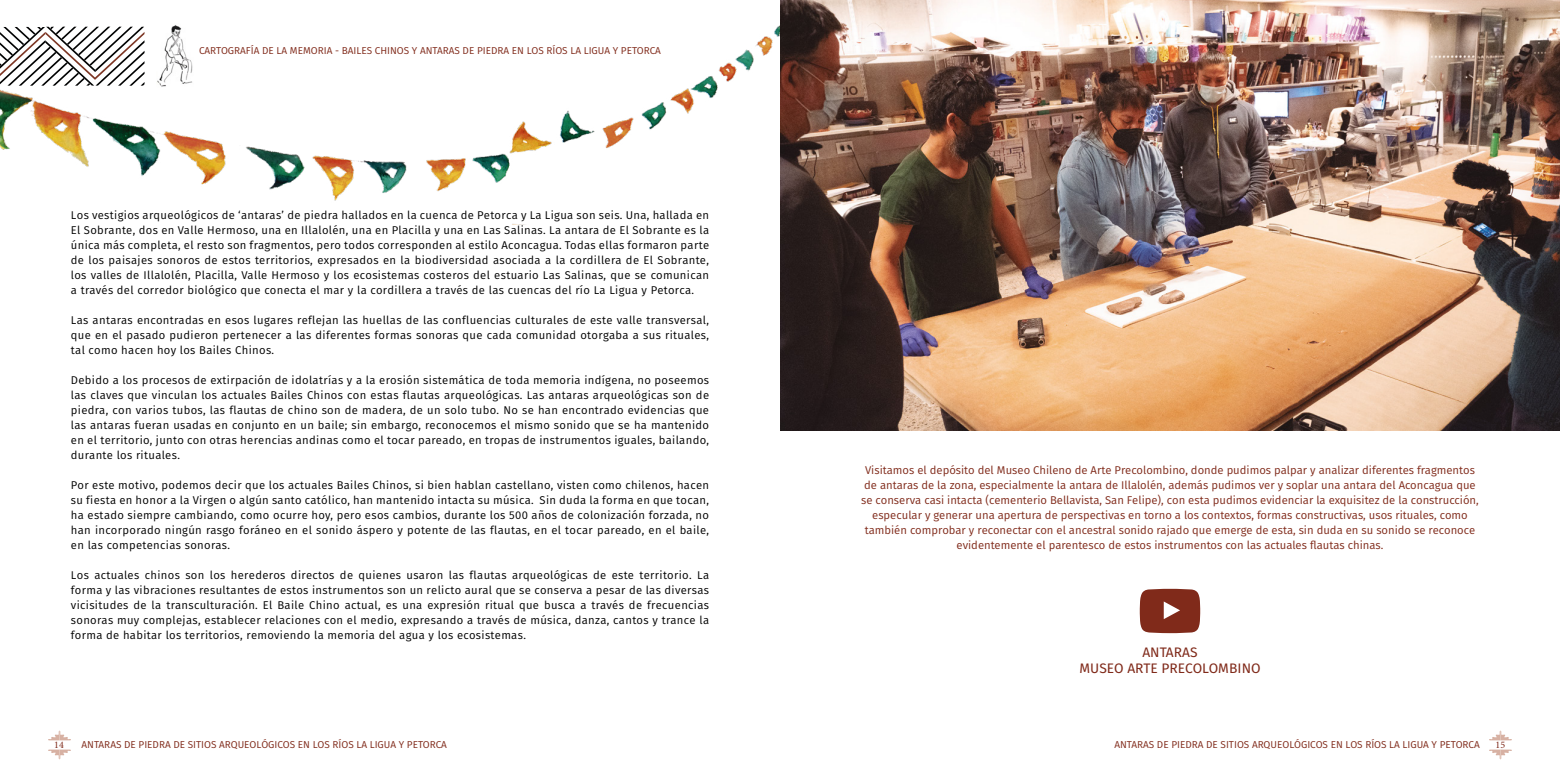
<style>
.page{position:relative;width:1560px;height:780px;background:#fff}
.page>*{position:absolute;margin:0;border:0;box-sizing:border-box;transform-origin:0 0}
.t1{font:13.75px/16.5px "Fira Sans";color:#802a1a;text-align:center}
.t2{font:11.25px/15px "Fira Sans";letter-spacing:.03em;color:#000;text-align:justify}
.t3{font:11.25px/15px "Fira Sans";color:#802a1a;text-align:center}
.t4{font:10px "Fira Sans";color:#802a1a}
.t5{font:10px "Minion Pro";color:#802a1a}
</style>
<div class="page">
<img style="left:0;top:25px;width:780px;height:176px">
<img style="left:157px;top:25px;width:36px;height:62px">
<img style="left:780px;top:0;width:779px;height:430px">
<svg style="left:0;top:27px;width:144px;height:59px"></svg>
<svg style="left:1139px;top:588px;width:60px;height:45px"></svg>
<svg style="left:1489px;top:730px;width:22px;height:10px"></svg>
<svg style="left:1489px;top:749px;width:22px;height:10px"></svg>
<svg style="left:48px;top:730px;width:23px;height:10px"></svg>
<svg style="left:48px;top:749px;width:23px;height:10px"></svg>
<p class="t4" style="left:199px;top:43px;width:463px">CARTOGRAFÍA DE LA MEMORIA - BAILES CHINOS Y ANTARAS DE PIEDRA EN LOS RÍOS LA LIGUA Y PETORCA</p>
<p class="t2" style="left:71px;top:207px;width:639px">Los vestigios arqueológicos de ‘antaras’ de piedra hallados en la cuenca de Petorca y La Ligua son seis. Una, hallada en El Sobrante, dos en Valle Hermoso, una en Illalolén, una en Placilla y una en Las Salinas. La antara de El Sobrante es la única más completa, el resto son fragmentos, pero todos corresponden al estilo Aconcagua. Todas ellas formaron parte de los paisajes sonoros de estos territorios, expresados en la biodiversidad asociada a la cordillera de El Sobrante, los valles de Illalolén, Placilla, Valle Hermoso y los ecosistemas costeros del estuario Las Salinas, que se comunican a través del corredor biológico que conecta el mar y la cordillera a través de las cuencas del río La Ligua y Petorca.</p>
<p class="t2" style="left:71px;top:312px;width:639px">Las antaras encontradas en esos lugares reflejan las huellas de las confluencias culturales de este valle transversal, que en el pasado pudieron pertenecer a las diferentes formas sonoras que cada comunidad otorgaba a sus rituales, tal como hacen hoy los Bailes Chinos.</p>
<p class="t2" style="left:71px;top:372px;width:639px">Debido a los procesos de extirpación de idolatrías y a la erosión sistemática de toda memoria indígena, no poseemos las claves que vinculan los actuales Bailes Chinos con estas flautas arqueológicas. Las antaras arqueológicas son de piedra, con varios tubos, las flautas de chino son de madera, de un solo tubo. No se han encontrado evidencias que las antaras fueran usadas en conjunto en un baile; sin embargo, reconocemos el mismo sonido que se ha mantenido en el territorio, junto con otras herencias andinas como el tocar pareado, en tropas de instrumentos iguales, bailando, durante los rituales.</p>
<p class="t2" style="left:71px;top:477px;width:639px">Por este motivo, podemos decir que los actuales Bailes Chinos, si bien hablan castellano, visten como chilenos, hacen su fiesta en honor a la Virgen o algún santo católico, han mantenido intacta su música. Sin duda la forma en que tocan, ha estado siempre cambiando, como ocurre hoy, pero esos cambios, durante los 500 años de colonización forzada, no han incorporado ningún rasgo foráneo en el sonido áspero y potente de las flautas, en el tocar pareado, en el baile, en las competencias sonoras.</p>
<p class="t2" style="left:71px;top:567px;width:639px">Los actuales chinos son los herederos directos de quienes usaron las flautas arqueológicas de este territorio. La forma y las vibraciones resultantes de estos instrumentos son un relicto aural que se conserva a pesar de las diversas vicisitudes de la transculturación. El Baile Chino actual, es una expresión ritual que busca a través de frecuencias sonoras muy complejas, establecer relaciones con el medio, expresando a través de música, danza, cantos y trance la forma de habitar los territorios, removiendo la memoria del agua y los ecosistemas.</p>
<p class="t3" style="left:861px;top:462px;width:619px">Visitamos el depósito del Museo Chileno de Arte Precolombino, donde pudimos palpar y analizar diferentes fragmentos de antaras de la zona, especialmente la antara de Illalolén, además pudimos ver y soplar una antara del Aconcagua que se conserva casi intacta (cementerio Bellavista, San Felipe), con esta pudimos evidenciar la exquisitez de la construcción, especular y generar una apertura de perspectivas en torno a los contextos, formas constructivas, usos rituales, como también comprobar y reconectar con el ancestral sonido rajado que emerge de esta, sin duda en su sonido se reconoce evidentemente el parentesco de estos instrumentos con las actuales flautas chinas.</p>
<p class="t1" style="left:1079px;top:643px;width:183px">ANTARAS<br>MUSEO ARTE PRECOLOMBINO</p>
<p class="t4" style="left:82px;top:737px;width:367px">ANTARAS DE PIEDRA DE SITIOS ARQUEOLÓGICOS EN LOS RÍOS LA LIGUA Y PETORCA</p>
<p class="t4" style="left:1114px;top:737px;width:367px">ANTARAS DE PIEDRA DE SITIOS ARQUEOLÓGICOS EN LOS RÍOS LA LIGUA Y PETORCA</p>
<p class="t5" style="left:54px;top:738px;width:11px">14</p>
<p class="t5" style="left:1495px;top:738px;width:11px">15</p>
</div>
